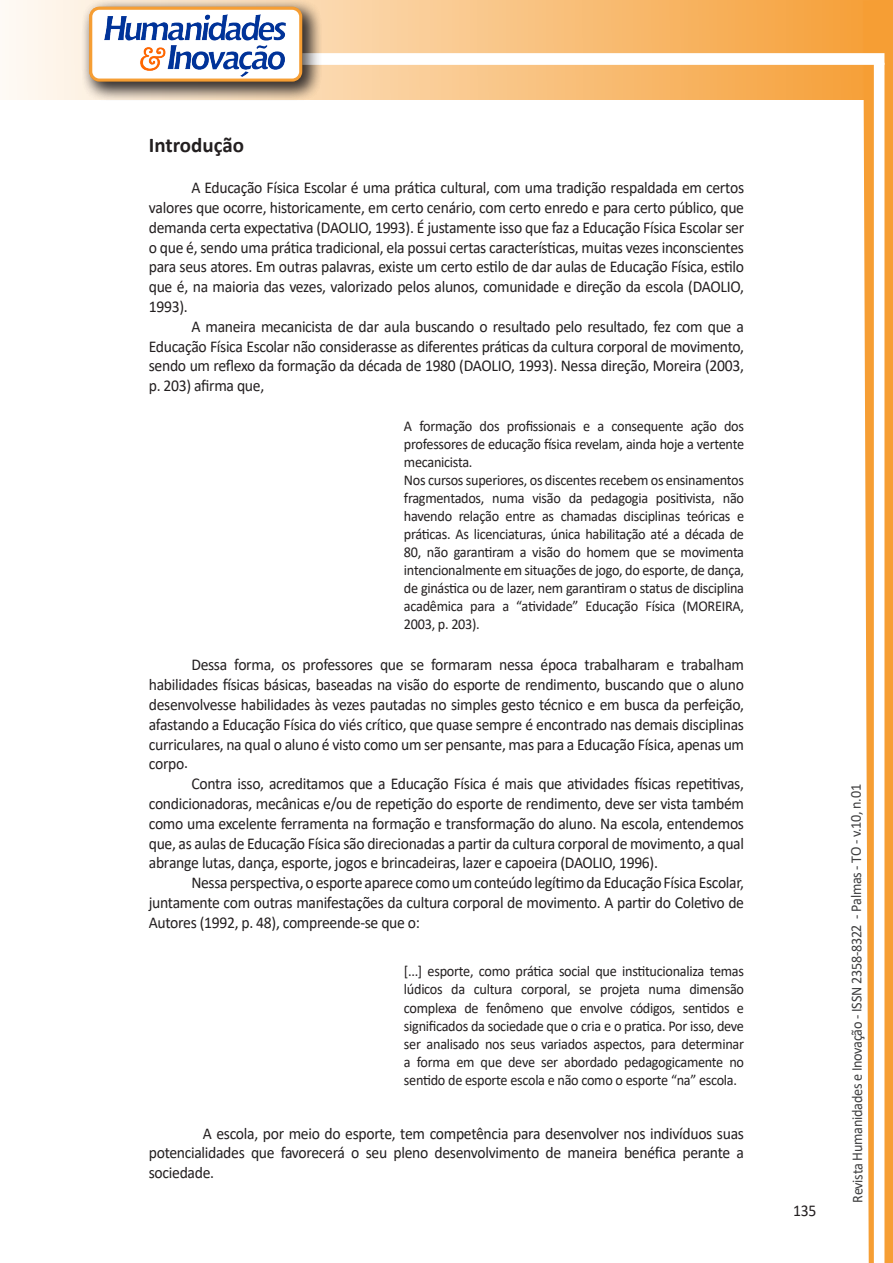
<style>
.page{position:relative;width:893px;height:1263px;background:#fff}
.page>*{position:absolute;margin:0;border:0;box-sizing:border-box;transform-origin:0 0}
.Titulo_2{font:700 21px "Calibri";color:#231f20}
.texto{font:16.5px/19.8px "Calibri";letter-spacing:-.02em;color:#231f20;text-align:justify;scale:.95 1}
.citacao{font:15px/18px "Calibri";letter-spacing:-.02em;color:#231f20;text-align:justify;scale:.95 1}
.t1{font:15px "Calibri";letter-spacing:-.025em;color:#3e3e3f;scale:.95 1}
</style>
<div class="page">
<svg style="left:5px;top:0;width:858px;height:100px"></svg>
<div style="left:302px;top:53px;width:582px;height:12px;background:#fff;border:2px solid #fff"></div>
<svg style="left:863px;top:0;width:30px;height:1263px"></svg>
<div style="left:81px;top:0;width:241px;height:102px;background:#231f20;opacity:.75"></div>
<div style="left:91px;top:8px;width:210px;height:72px;background:#fff;border-radius:9px"></div>
<img style="left:104px;top:14px;width:181px;height:62px">
<div style="left:89px;top:7px;width:213px;height:75px;border:3px solid #f69e34;border-radius:9px"></div>
<p class="Titulo_2" style="left:149px;top:130px;width:97px">Introdução</p>
<p class="texto" style="left:149px;top:177px;width:628px;text-indent:43px">A Educação Física Escolar é uma prática cultural, com uma tradição respaldada em certos valores que ocorre, historicamente, em certo cenário, com certo enredo e para certo público, que demanda certa expectativa (DAOLIO, 1993). É justamente isso que faz a Educação Física Escolar ser o que é, sendo uma prática tradicional, ela possui certas características, muitas vezes inconscientes para seus atores. Em outras palavras, existe um certo estilo de dar aulas de Educação Física, estilo que é, na maioria das vezes, valorizado pelos alunos, comunidade e direção da escola (DAOLIO, 1993).</p>
<p class="texto" style="left:149px;top:316px;width:628px;text-indent:43px">A maneira mecanicista de dar aula buscando o resultado pelo resultado, fez com que a Educação Física Escolar não considerasse as diferentes práticas da cultura corporal de movimento, sendo um reflexo da formação da década de 1980 (DAOLIO, 1993). Nessa direção, Moreira (2003, p. 203) afirma que,</p>
<p class="citacao" style="left:404px;top:416px;width:359px">A formação dos profissionais e a consequente ação dos professores de educação física revelam, ainda hoje a vertente mecanicista.</p>
<p class="citacao" style="left:404px;top:470px;width:360px">Nos cursos superiores, os discentes recebem os ensinamentos fragmentados, numa visão da pedagogia positivista, não havendo relação entre as chamadas disciplinas teóricas e práticas. As licenciaturas, única habilitação até a década de 80, não garantiram a visão do homem que se movimenta intencionalmente em situações de jogo, do esporte, de dança, de ginástica ou de lazer, nem garantiram o status de disciplina acadêmica para a “atividade” Educação Física (MOREIRA, 2003, p. 203).</p>
<p class="texto" style="left:149px;top:654px;width:628px;text-indent:43px">Dessa forma, os professores que se formaram nessa época trabalharam e trabalham habilidades físicas básicas, baseadas na visão do esporte de rendimento, buscando que o aluno desenvolvesse habilidades às vezes pautadas no simples gesto técnico e em busca da perfeição, afastando a Educação Física do viés crítico, que quase sempre é encontrado nas demais disciplinas curriculares, na qual o aluno é visto como um ser pensante, mas para a Educação Física, apenas um corpo.</p>
<p class="texto" style="left:149px;top:773px;width:628px;text-indent:43px">Contra isso, acreditamos que a Educação Física é mais que atividades físicas repetitivas, condicionadoras, mecânicas e/ou de repetição do esporte de rendimento, deve ser vista também como uma excelente ferramenta na formação e transformação do aluno. Na escola, entendemos que, as aulas de Educação Física são direcionadas a partir da cultura corporal de movimento, a qual abrange lutas, dança, esporte, jogos e brincadeiras, lazer e capoeira (DAOLIO, 1996).</p>
<p class="texto" style="left:149px;top:872px;width:628px;text-indent:43px">Nessa perspectiva, o esporte aparece como um conteúdo legítimo da Educação Física Escolar, juntamente com outras manifestações da cultura corporal de movimento. A partir do Coletivo de Autores (1992, p. 48), compreende-se que o:</p>
<p class="citacao" style="left:404px;top:962px;width:360px">[...] esporte, como prática social que institucionaliza temas lúdicos da cultura corporal, se projeta numa dimensão complexa de fenômeno que envolve códigos, sentidos e significados da sociedade que o cria e o pratica. Por isso, deve ser analisado nos seus variados aspectos, para determinar a forma em que deve ser abordado pedagogicamente no sentido de esporte escola e não como o esporte “na” escola.</p>
<p class="texto" style="left:149px;top:1123px;width:628px;text-indent:54px">A escola, por meio do esporte, tem competência para desenvolver nos indivíduos suas potencialidades que favorecerá o seu pleno desenvolvimento de maneira benéfica perante a sociedade.</p>
<p class="texto" style="left:793px;top:1200px;width:26px">135</p>
<p class="t1" style="left:846px;top:1203px;width:442px;rotate:-90deg">Revista Humanidades e Inovação - ISSN 2358-8322 - Palmas - TO - v.10, n.01</p>
</div>
